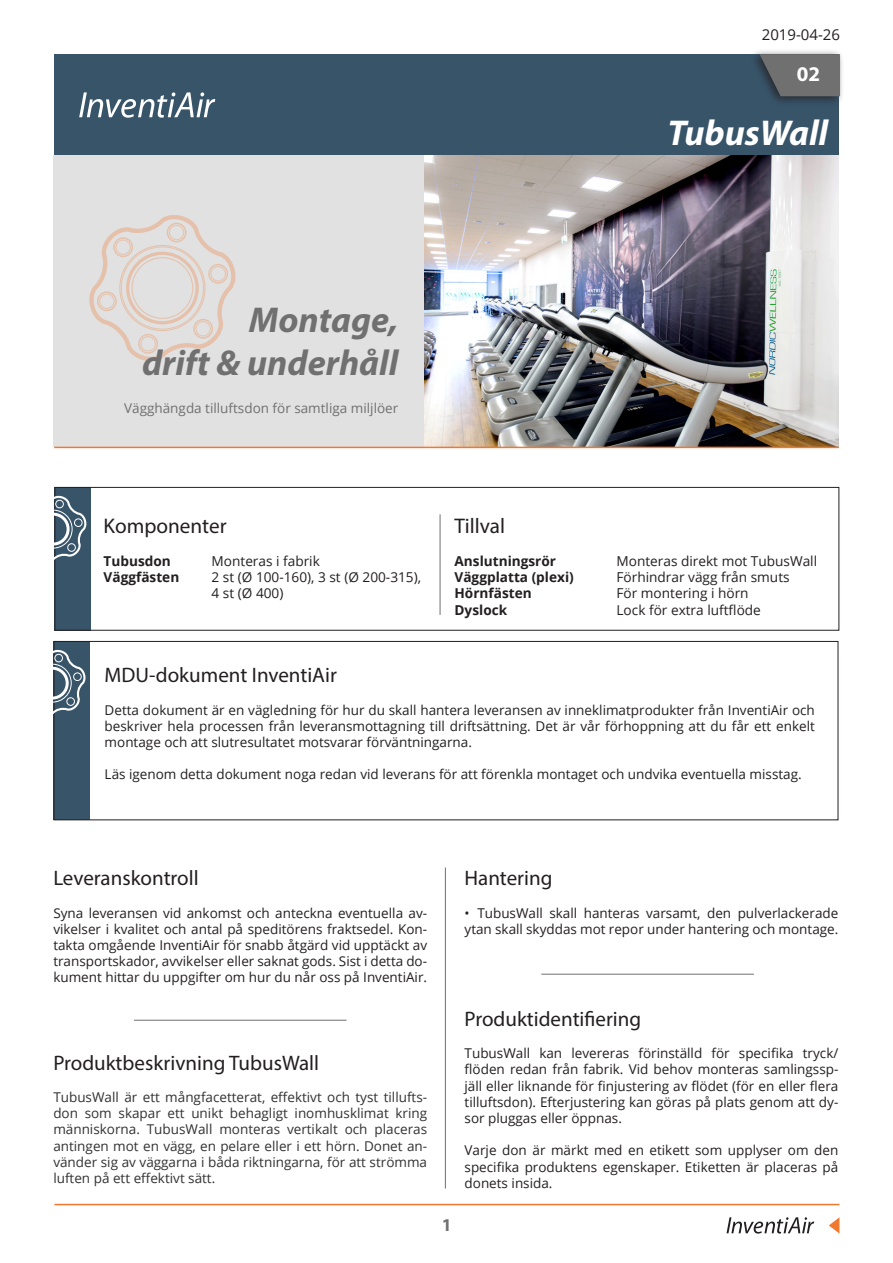
<style>
.page{position:relative;width:893px;height:1263px;background:#fff}
.page>*{position:absolute;margin:0;border:0;box-sizing:border-box;transform-origin:0 0}
.t1{font:italic 700 36px "Myriad Pro";color:#707070}
.t2{font:italic 700 36px "Myriad Pro";color:#fff}
.t3{font:21.15px "Myriad Pro";color:#231f20}
.t4{font:21px "Myriad Pro";color:#231f20}
.t5{font:700 21px "Myriad Pro";color:#fff}
.t6{font:700 18px "Myriad Pro";color:#707070}
.t7{font:15px "Open Sans";color:#231f20}
.t8{font:13.65px "Open Sans";color:#231f20}
.t9{font:700 13.65px "Open Sans";color:#231f20}
.t10{font:13.5px/16.2px "Open Sans";color:#231f20;text-align:justify}
.t11{font:13.5px/16.2px "Open Sans";color:#323232;text-align:justify}
.t12{font:13.5px "Open Sans";color:#707070}
</style>
<div class="page">
<img style="left:424px;top:155px;width:414px;height:292px">
<div style="left:54px;top:54px;width:784px;height:101px;background:#385469"></div>
<svg style="left:79px;top:92px;width:136px;height:26px"></svg>
<div style="left:749px;top:48px;width:96px;height:59px;background:#231f20;opacity:.75"></div>
<svg style="left:760px;top:54px;width:80px;height:42px;background:#676a6c"></svg>
<div style="left:54px;top:155px;width:370px;height:292px;background:#e1e1e1"></div>
<hr style="left:54px;top:447px;width:785px;height:1px;background:#f1782f">
<svg style="left:726px;top:1217px;width:88px;height:16px"></svg>
<svg style="left:829px;top:1217px;width:10px;height:16px"></svg>
<hr style="left:54px;top:1204px;width:785px;height:1px;background:#f1782f">
<div style="left:55px;top:487px;width:36px;height:143px;background:#385469"></div>
<div style="left:55px;top:487px;width:784px;height:144px;border:1px solid #231f20"></div>
<hr style="left:440px;top:514px;width:1px;height:101px;background:#707070">
<svg style="left:89px;top:215px;width:147px;height:146px"></svg>
<div style="left:126px;top:252px;width:73px;height:72px;border:3px solid #f0782d;border-radius:50%"></div>
<div style="left:131px;top:257px;width:62px;height:62px;border:1px solid #f0782d;border-radius:50%"></div>
<div style="left:121px;top:247px;width:83px;height:82px;border:1px solid #f0782d;border-radius:50%"></div>
<div style="left:97px;top:291px;width:20px;height:20px;border:2px solid #f0782d;border-radius:50%"></div>
<div style="left:99px;top:294px;width:15px;height:15px;border:1px solid #f0782d;border-radius:50%"></div>
<div style="left:138px;top:334px;width:20px;height:20px;border:2px solid #f0782d;border-radius:50%"></div>
<div style="left:141px;top:336px;width:15px;height:15px;border:1px solid #f0782d;border-radius:50%"></div>
<div style="left:193px;top:319px;width:20px;height:20px;border:2px solid #f0782d;border-radius:50%"></div>
<div style="left:196px;top:321px;width:15px;height:15px;border:1px solid #f0782d;border-radius:50%"></div>
<div style="left:208px;top:264px;width:20px;height:20px;border:2px solid #f0782d;border-radius:50%"></div>
<div style="left:211px;top:266px;width:15px;height:15px;border:1px solid #f0782d;border-radius:50%"></div>
<div style="left:167px;top:223px;width:19px;height:19px;border:2px solid #f0782d;border-radius:50%"></div>
<div style="left:169px;top:225px;width:15px;height:15px;border:1px solid #f0782d;border-radius:50%"></div>
<div style="left:113px;top:237px;width:20px;height:20px;border:2px solid #f0782d;border-radius:50%"></div>
<div style="left:116px;top:240px;width:15px;height:15px;border:1px solid #f0782d;border-radius:50%"></div>
<svg style="left:54px;top:495px;width:33px;height:68px"></svg>
<div style="left:37px;top:513px;width:33px;height:32px;border:3px solid #fff;border-radius:50%"></div>
<div style="left:34px;top:510px;width:39px;height:39px;border:1px solid #fff;border-radius:50%"></div>
<div style="left:24px;top:531px;width:8px;height:8px;border:1px solid #fff;border-radius:50%"></div>
<div style="left:42px;top:550px;width:9px;height:9px;border:1px solid #fff;border-radius:50%"></div>
<div style="left:67px;top:543px;width:9px;height:9px;border:1px solid #fff;border-radius:50%"></div>
<div style="left:74px;top:518px;width:9px;height:9px;border:1px solid #fff;border-radius:50%"></div>
<div style="left:55px;top:500px;width:9px;height:8px;border:1px solid #fff;border-radius:50%"></div>
<div style="left:31px;top:506px;width:9px;height:9px;border:1px solid #fff;border-radius:50%"></div>
<hr style="left:445px;top:867px;width:1px;height:321px;background:#707070">
<div style="left:54px;top:641px;width:36px;height:179px;background:#385469"></div>
<div style="left:54px;top:641px;width:784px;height:179px;border:1px solid #231f20"></div>
<svg style="left:53px;top:649px;width:33px;height:68px"></svg>
<div style="left:36px;top:667px;width:33px;height:32px;border:3px solid #fff;border-radius:50%"></div>
<div style="left:33px;top:664px;width:39px;height:39px;border:1px solid #fff;border-radius:50%"></div>
<div style="left:23px;top:685px;width:9px;height:8px;border:1px solid #fff;border-radius:50%"></div>
<div style="left:42px;top:704px;width:8px;height:9px;border:1px solid #fff;border-radius:50%"></div>
<div style="left:66px;top:697px;width:9px;height:9px;border:1px solid #fff;border-radius:50%"></div>
<div style="left:73px;top:672px;width:9px;height:9px;border:1px solid #fff;border-radius:50%"></div>
<div style="left:54px;top:654px;width:9px;height:8px;border:1px solid #fff;border-radius:50%"></div>
<div style="left:30px;top:660px;width:9px;height:9px;border:1px solid #fff;border-radius:50%"></div>
<hr style="left:134px;top:1020px;width:213px;height:1px;background:#707070">
<hr style="left:541px;top:974px;width:213px;height:1px;background:#707070">
<p class="t7" style="left:762px;top:25px;width:80px">2019-04-26</p>
<p class="t5" style="left:797px;top:60px;width:25px">02</p>
<p class="t2" style="left:667px;top:109px;width:162px">TubusWall</p>
<p class="t1" style="left:249px;top:296px;width:151px">Montage,</p>
<p class="t1" style="left:142px;top:340px;width:258px">drift &amp; underhåll</p>
<p class="t12" style="left:124px;top:399px;width:276px">Vägghängda tilluftsdon för samtliga miljlöer</p>
<p class="t3" style="left:104px;top:513px;width:125px">Komponenter</p>
<p class="t9" style="left:104px;top:551px;width:69px">Tubusdon</p>
<p class="t8" style="left:212px;top:551px;width:110px">Monteras i fabrik</p>
<p class="t9" style="left:104px;top:567px;width:77px">Väggfästen</p>
<p class="t8" style="left:212px;top:568px;width:211px">2 st (Ø 100-160), 3 st (Ø 200-315),</p>
<p class="t8" style="left:212px;top:584px;width:73px">4 st (Ø 400)</p>
<p class="t3" style="left:455px;top:513px;width:52px">Tillval</p>
<p class="t9" style="left:455px;top:551px;width:103px">Anslutningsrör</p>
<p class="t8" style="left:617px;top:551px;width:202px">Monteras direkt mot TubusWall</p>
<p class="t9" style="left:455px;top:567px;width:121px">Väggplatta (plexi)</p>
<p class="t8" style="left:617px;top:568px;width:175px">Förhindrar vägg från smuts</p>
<p class="t9" style="left:455px;top:584px;width:79px">Hörnfästen</p>
<p class="t8" style="left:617px;top:584px;width:134px">För montering i hörn</p>
<p class="t9" style="left:455px;top:600px;width:54px">Dyslock</p>
<p class="t8" style="left:617px;top:600px;width:146px">Lock för extra luftflöde</p>
<p class="t4" style="left:105px;top:662px;width:234px">MDU-dokument InventiAir</p>
<p class="t10" style="left:105px;top:701px;width:712px">Detta dokument är en vägledning för hur du skall hantera leveransen av inneklimatprodukter från InventiAir och beskriver hela processen från leveransmottagning till driftsättning. Det är vår förhoppning att du får ett enkelt montage och att slutresultatet motsvarar förväntningarna.</p>
<p class="t10" style="left:105px;top:766px;width:699px">Läs igenom detta dokument noga redan vid leverans för att förenkla montaget och undvika eventuella misstag.</p>
<p class="t4" style="left:53px;top:865px;width:147px">Leveranskontroll</p>
<p class="t10" style="left:53px;top:904px;width:375px">Syna leveransen vid ankomst och anteckna eventuella av&shy;vikelser i kvalitet och antal på speditörens fraktsedel. Kon&shy;takta omgående InventiAir för snabb åtgärd vid upptäckt av transportskador, avvikelser eller saknat gods. Sist i detta do&shy;kument hittar du uppgifter om hur du når oss på InventiAir.</p>
<p class="t4" style="left:53px;top:1050px;width:267px">Produktbeskrivning TubusWall</p>
<p class="t11" style="left:53px;top:1089px;width:375px">TubusWall är ett mångfacetterat, effektivt och tyst tillufts&shy;don som skapar ett unikt behagligt inomhusklimat kring människorna. TubusWall monteras vertikalt och placeras antingen mot en vägg, en pelare eller i ett hörn. Donet an&shy;vänder sig av väggarna i båda riktningarna, för att strömma luften på ett effektivt sätt.</p>
<p class="t4" style="left:465px;top:865px;width:89px">Hantering</p>
<p class="t10" style="left:465px;top:904px;width:375px">• TubusWall skall hanteras varsamt, den pulverlackerade ytan skall skyddas mot repor under hantering och montage.</p>
<p class="t6" style="left:442px;top:1213px;width:11px">1</p>
<p class="t4" style="left:465px;top:1006px;width:178px">Produktidentifiering</p>
<p class="t10" style="left:465px;top:1045px;width:375px">TubusWall kan levereras förinställd för specifika tryck/ flöden redan från fabrik. Vid behov monteras samlingssp&shy;jäll eller liknande för finjustering av flödet (för en eller flera tilluftsdon). Efterjustering kan göras på plats genom att dy&shy;sor pluggas eller öppnas.</p>
<p class="t10" style="left:465px;top:1142px;width:375px">Varje don är märkt med en etikett som upplyser om den specifika produktens egenskaper. Etiketten är placeras på donets insida.</p>
</div>
